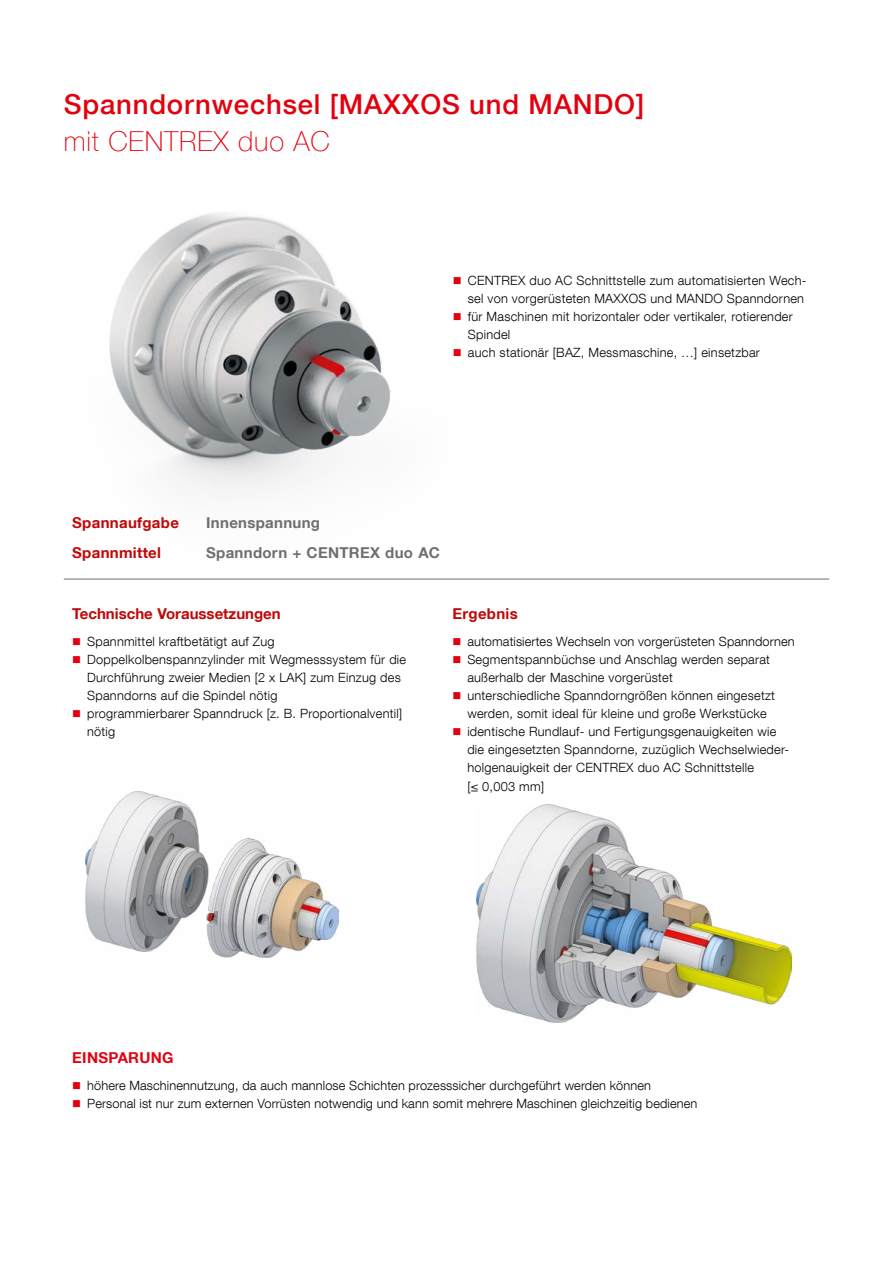
<style>
.page{position:relative;width:893px;height:1263px;background:#fff}
.page>*{position:absolute;margin:0;border:0;box-sizing:border-box;transform-origin:0 0}
.t1{font:500 27.45px "Helvetica Neue LT Com";letter-spacing:.03em;color:#e3000f}
.t2{font:100 27.45px "Helvetica Neue LT Com";letter-spacing:.03em;color:#e3000f}
.t3{font:700 15px/30px "Helvetica Neue LT Com";letter-spacing:.02em;color:#6f6f6e}
.t4{font:700 15px/30px "Helvetica Neue LT Com";letter-spacing:.02em;color:#c00808}
.t5{font:700 15px "Helvetica Neue LT Com";color:#c00808}
.t6{font:700 15px "Helvetica Neue LT Com";letter-spacing:.02em;color:#e3000f}
.t7{font:300 12.75px/18px "Helvetica Neue LT Com";letter-spacing:.02em;color:#000}
.s1{color:#e3000f}
</style>
<div class="page">
<img style="left:109px;top:212px;width:282px;height:278px">
<img style="left:86px;top:792px;width:253px;height:166px">
<img style="left:476px;top:804px;width:316px;height:218px">
<hr style="left:64px;top:579px;width:765px;height:1px;background:#6f6f6e">
<h1 class="t1" style="left:64px;top:87px;width:582px">Spanndornwechsel [MAXXOS und MANDO]</h1>
<h1 class="t2" style="left:64px;top:125px;width:268px">mit CENTREX duo AC</h1>
<p class="t7" style="left:453px;top:271px;width:355px;text-align:right"><span class="s1">■</span> CENTREX duo AC Schnittstelle zum automatisierten Wech&shy;sel von vorgerüsteten MAXXOS und MANDO Spanndornen</p>
<p class="t7" style="left:468px;top:307px;width:326px;text-indent:-15px"><span class="s1">■</span> für Maschinen mit horizontaler oder vertikaler, rotierender<br>Spindel</p>
<p class="t7" style="left:453px;top:343px;width:308px"><span class="s1">■</span> auch stationär [BAZ, Messmaschine, …] einsetzbar</p>
<p class="t4" style="left:72px;top:507px;width:108px">Spannaufgabe<br>Spannmittel</p>
<p class="t3" style="left:206px;top:507px;width:235px">Innenspannung<br>Spanndorn + CENTREX duo AC</p>
<p class="t5" style="left:72px;top:604px;width:210px">Technische Voraussetzungen</p>
<p class="t7" style="left:72px;top:632px;width:204px"><span class="s1">■</span> Spannmittel kraftbetätigt auf Zug</p>
<p class="t7" style="left:87px;top:650px;width:320px;text-indent:-15px"><span class="s1">■</span> Doppelkolbenspannzylinder mit Wegmesssystem für die<br>Durchführung zweier Medien [2 x LAK] zum Einzug des<br>Spanndorns auf die Spindel nötig</p>
<p class="t7" style="left:87px;top:704px;width:316px;text-indent:-15px"><span class="s1">■</span> programmierbarer Spanndruck [z. B. Proportionalventil] nötig</p>
<p class="t4" style="left:452px;top:599px;width:67px">Ergebnis</p>
<p class="t7" style="left:452px;top:633px;width:344px"><span class="s1">■</span> automatisiertes Wechseln von vorgerüsteten Spanndornen</p>
<p class="t7" style="left:467px;top:651px;width:304px;text-indent:-15px"><span class="s1">■</span> Segmentspannbüchse und Anschlag werden separat außerhalb der Maschine vorgerüstet</p>
<p class="t7" style="left:452px;top:687px;width:324px;text-align:center"><span class="s1">■</span> unterschiedliche Spanndorngrößen können eingesetzt werden, somit ideal für kleine und große Werkstücke</p>
<p class="t7" style="left:467px;top:723px;width:323px;text-indent:-15px"><span class="s1">■</span> identische Rundlauf- und Fertigungsgenauigkeiten wie die eingesetzten Spanndorne, zuzüglich Wechselwieder&shy;holgenauigkeit der CENTREX duo AC Schnittstelle<br>[≤ 0,003 mm]</p>
<p class="t6" style="left:72px;top:1048px;width:103px">EINSPARUNG</p>
<p class="t7" style="left:72px;top:1076px;width:580px"><span class="s1">■</span> höhere Maschinennutzung, da auch mannlose Schichten prozesssicher durchgeführt werden können</p>
<p class="t7" style="left:72px;top:1094px;width:627px"><span class="s1">■</span> Personal ist nur zum externen Vorrüsten notwendig und kann somit mehrere Maschinen gleichzeitig bedienen</p>
</div>
